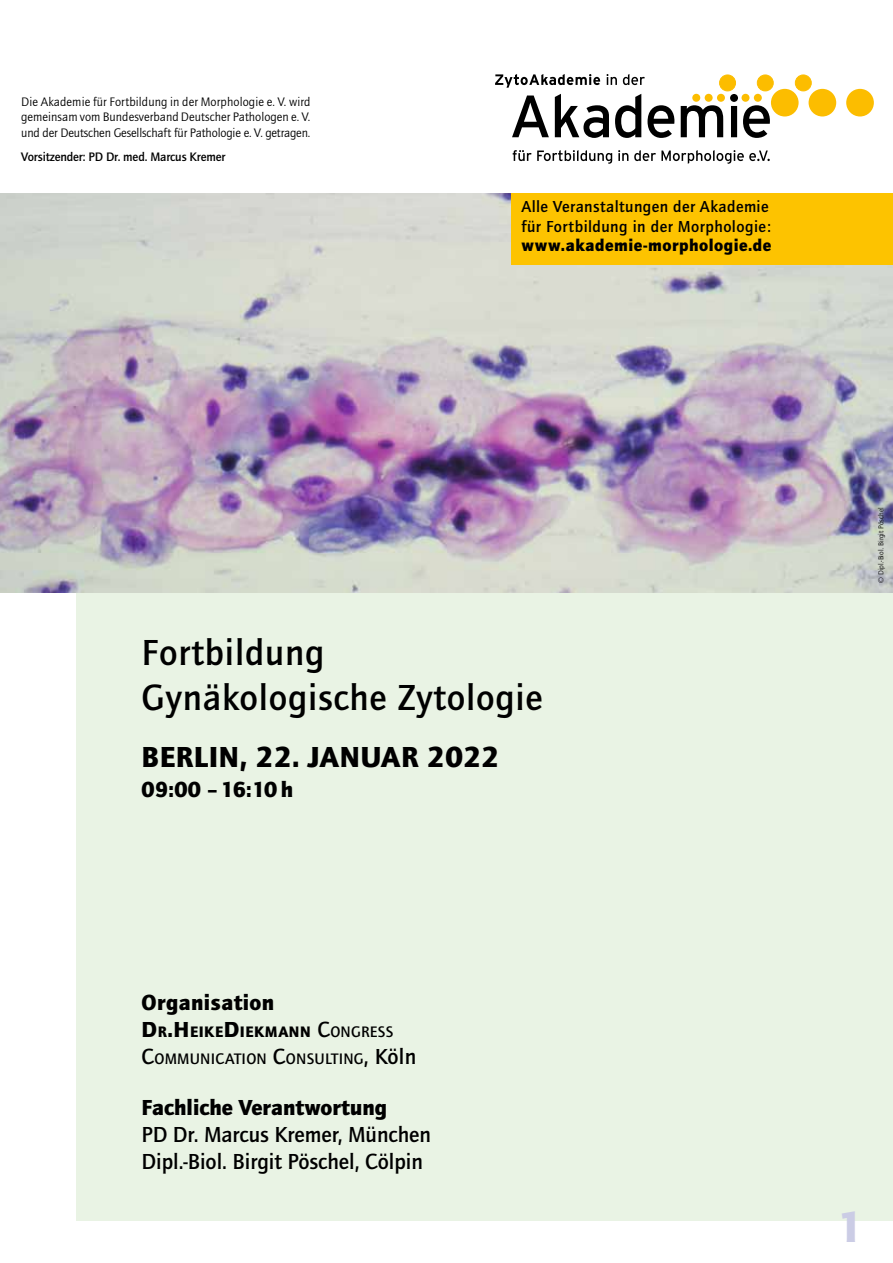
<style>
.page{position:relative;width:893px;height:1263px;background:#fff}
.page>*{position:absolute;margin:0;border:0;box-sizing:border-box;transform-origin:0 0}
.t1{font:900 45px "Quay Itc T";color:#cbcce5}
.t2{font:700 37.5px/45px "Quay Itc T";letter-spacing:.02em;color:#000}
.t3{font:900 30px "Quay Itc T";letter-spacing:.02em;color:#000}
.t4{font:700 22.5px/27px "Quay Itc T";color:#000}
.t5{font:900 22.5px "Quay Itc T";color:#000}
.t6{font:900 17.25px "Quay Itc T";letter-spacing:.03em;color:#000}
.t7{font:700 16.5px/19.5px "Quay Itc T";letter-spacing:.025em;color:#000}
.t8{font:700 15.75px/27px "Quay Itc T";letter-spacing:.015em;color:#000}
.t9{font:12.75px/15.3px "Quay Itc T";letter-spacing:-.01em;color:#000;text-align:justify}
.t10{font:700 12.75px "Quay Itc T";letter-spacing:-.01em;color:#000}
.t11{font:7.5px "Quay Itc T";color:#000}
.s1{font-weight:900;font-size:22.5px}
.s2{font-weight:900}
.s3{font-size:22.5px}
</style>
<div class="page">
<div style="left:77px;top:191px;width:816px;height:1029px;background:#e9f3e4"></div>
<img style="left:0;top:192px;width:893px;height:400px">
<div style="left:512px;top:192px;width:381px;height:73px;background:#fdc300"></div>
<div style="left:0;top:0;width:893px;height:192px;background:#fff"></div>
<svg style="left:512px;top:96px;width:37px;height:41px"></svg>
<svg style="left:555px;top:94px;width:54px;height:44px"></svg>
<svg style="left:615px;top:94px;width:26px;height:44px"></svg>
<svg style="left:648px;top:105px;width:26px;height:33px"></svg>
<svg style="left:681px;top:105px;width:42px;height:32px"></svg>
<svg style="left:730px;top:94px;width:40px;height:44px"></svg>
<svg style="left:513px;top:150px;width:18px;height:11px"></svg>
<svg style="left:537px;top:150px;width:75px;height:14px"></svg>
<svg style="left:618px;top:150px;width:10px;height:11px"></svg>
<svg style="left:634px;top:150px;width:136px;height:14px"></svg>
<div style="left:705px;top:94px;width:8px;height:8px;background:#fcbd00;border-radius:50%"></div>
<div style="left:717px;top:94px;width:8px;height:8px;background:#fcbd00;border-radius:50%"></div>
<div style="left:741px;top:94px;width:8px;height:8px;background:#fcbd00;border-radius:50%"></div>
<div style="left:754px;top:94px;width:8px;height:8px;background:#fcbd00;border-radius:50%"></div>
<div style="left:720px;top:75px;width:15px;height:16px;background:#fcbd00;border-radius:50%"></div>
<div style="left:720px;top:75px;width:15px;height:16px;border:1px solid #fcbd00;border-radius:50%"></div>
<div style="left:757px;top:75px;width:16px;height:16px;background:#fcbd00;border-radius:50%"></div>
<div style="left:757px;top:75px;width:16px;height:16px;border:1px solid #fcbd00;border-radius:50%"></div>
<div style="left:795px;top:75px;width:16px;height:16px;background:#fcbd00;border-radius:50%"></div>
<div style="left:795px;top:75px;width:16px;height:16px;border:1px solid #fcbd00;border-radius:50%"></div>
<div style="left:771px;top:89px;width:28px;height:27px;background:#fcbd00;border-radius:50%"></div>
<div style="left:809px;top:89px;width:27px;height:27px;background:#fcbd00;border-radius:50%"></div>
<div style="left:846px;top:89px;width:28px;height:27px;background:#fcbd00;border-radius:50%"></div>
<div style="left:692px;top:94px;width:8px;height:8px;background:#fcbd00;border-radius:50%"></div>
<svg style="left:495px;top:74px;width:105px;height:14px"></svg>
<svg style="left:606px;top:74px;width:11px;height:11px"></svg>
<svg style="left:623px;top:74px;width:22px;height:11px"></svg>
<p class="t9" style="left:21px;top:94px;width:291px">Die Akademie für Fortbildung in der Morphologie e. V. wird gemeinsam vom Bundesverband Deutscher Pathologen e. V. und der Deutschen Gesellschaft für Pathologie e. V. getragen.</p>
<p class="t10" style="left:21px;top:149px;width:206px">Vorsitzender: PD Dr. med. Marcus Kremer</p>
<p class="t7" style="left:521px;top:197px;width:251px">Alle Veranstaltungen der Akademie für Fortbildung in der Morphologie:</p>
<h3 class="t6" style="left:521px;top:235px;width:252px">www.akademie-morphologie.de</h3>
<h2 class="t2" style="left:142px;top:629px;width:403px">Fortbildung<br>Gynäkologische Zytologie</h2>
<h3 class="t3" style="left:142px;top:739px;width:359px">BERLIN, 22. JANUAR 2022</h3>
<h3 class="t5" style="left:142px;top:776px;width:153px">09:00 – 16:10 h</h3>
<h3 class="t5" style="left:142px;top:989px;width:134px">Organisation</h3>
<p class="t8" style="left:142px;top:1018px;width:276px"><span class="s1">D</span><span class="s2">R</span><span class="s1">.H</span><span class="s2">EIKE</span><span class="s1">D</span><span class="s2">IEKMANN</span> <span class="s3">C</span>ONGRESS<br><span class="s3">C</span>OMMUNICATION <span class="s3">C</span>ONSULTING<span class="s3">,</span> <span class="s3">Köln</span></p>
<h3 class="t5" style="left:142px;top:1094px;width:247px">Fachliche Verantwortung</h3>
<h3 class="t4" style="left:142px;top:1120px;width:291px">PD Dr. Marcus Kremer, München<br>Dipl.-Biol. Birgit Pöschel, Cölpin</h3>
<p class="t11" style="left:877px;top:583px;width:77px;rotate:-90deg">© Dipl.-Biol. Birgit Pöschel</p>
<h1 class="t1" style="left:837px;top:1200px;width:28px">1</h1>
</div>
